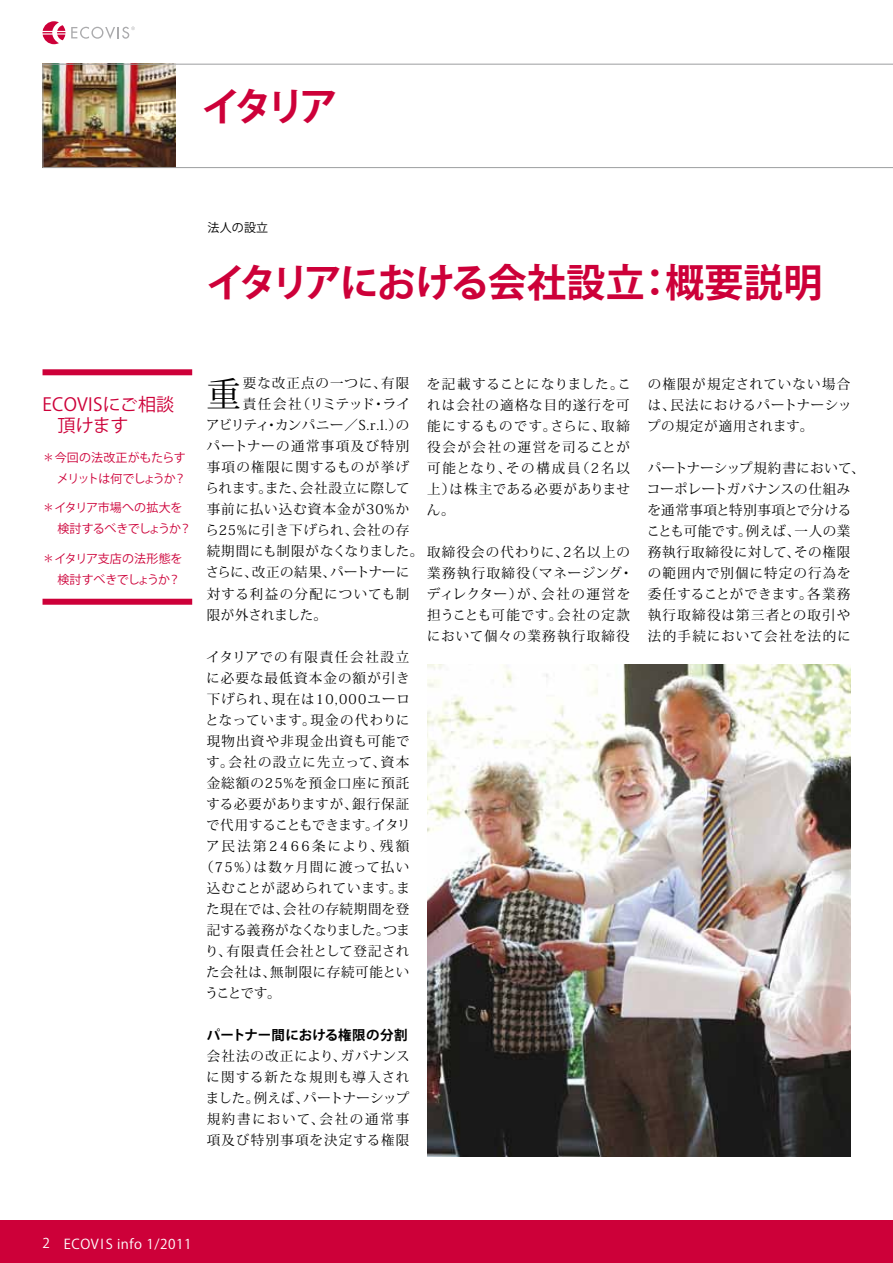
<style>
.page{position:relative;width:893px;height:1263px;background:#fff}
.page>*{position:absolute;margin:0;border:0;box-sizing:border-box;transform-origin:0 0}
.t1{font:700 39px "Koz Go Pro";letter-spacing:-.025em;color:#cd0039}
.t2{font:700 39px "Koz Go Pro";letter-spacing:-.05em;color:#cd0039}
.t3{font:34.5px "Koz Min Pro";color:#000}
.t4{font:18px/21px "Koz Go Pro";letter-spacing:.015em;color:#cd0039}
.t5{font:13.5px/21px "Koz Min Pro";letter-spacing:.06em;color:#000;text-align:justify}
.t6{font:13.5px/21px "Koz Min Pro";letter-spacing:.09em;color:#000}
.t7{font:13.5px "Koz Min Pro";letter-spacing:.095em;color:#000}
.t8{font:13.5px "Koz Min Pro";letter-spacing:.085em;color:#000}
.t9{font:13.5px "Koz Min Pro";letter-spacing:.04em;color:#000}
.t10{font:13.5px "Koz Min Pro";letter-spacing:.105em;color:#000}
.t11{font:13.5px "Koz Min Pro";letter-spacing:-.065em;color:#000}
.t12{font:13.5px "Koz Go Pro";letter-spacing:.04em;color:#fff}
.t13{font:13.5px "Koz Min Pro";color:#000}
.t14{font:13.5px "Koz Min Pro";letter-spacing:.025em;color:#000}
.t15{font:13.5px "Koz Min Pro";letter-spacing:.035em;color:#000}
.t16{font:13.5px "Koz Min Pro";letter-spacing:-.03em;color:#000}
.t17{font:13.5px "Koz Min Pro";letter-spacing:-.045em;color:#000}
.t18{font:13.5px "Koz Min Pro";letter-spacing:.08em;color:#000}
.t19{font:13.5px "Koz Min Pro";letter-spacing:.18em;color:#000}
.t20{font:700 13.5px "Koz Go Pro";letter-spacing:.02em;color:#000}
.t21{font:13.5px "Koz Min Pro";letter-spacing:.125em;color:#000}
.t22{font:13.5px "Koz Min Pro";letter-spacing:.01em;color:#000}
.t23{font:13.5px "Koz Min Pro";letter-spacing:-.01em;color:#000}
.t24{font:12px/21px "Koz Go Pro";letter-spacing:-.025em;color:#cd0039}
.t25{font:12px/21px "Koz Go Pro";letter-spacing:-.045em;color:#cd0039;text-align:right}
.t26{font:12px "Koz Go Pro";letter-spacing:.01em;color:#000}
</style>
<div class="page">
<div style="left:0;top:1220px;width:893px;height:43px;background:#cd0039"></div>
<svg style="left:71px;top:27px;width:64px;height:12px"></svg>
<svg style="left:43px;top:21px;width:22px;height:23px"></svg>
<img style="left:427px;top:664px;width:423px;height:493px">
<div style="left:43px;top:369px;width:149px;height:6px;background:#cd0039"></div>
<div style="left:43px;top:599px;width:149px;height:6px;background:#cd0039"></div>
<svg style="left:43px;top:64px;width:850px;height:104px"></svg>
<h1 class="t2" style="left:201px;top:81px;width:138px">イタリア</h1>
<p class="t26" style="left:208px;top:220px;width:62px">法人の設立</p>
<h1 class="t1" style="left:206px;top:257px;width:618px">イタリアにおける会社設立：概要説明</h1>
<h3 class="t4" style="left:57px;top:395px;width:118px;text-indent:-15px">ECOVISにご相談頂けます</h3>
<p class="t25" style="left:43px;top:447px;width:145px">＊今回の法改正がもたらすメリットは何でしょうか？</p>
<p class="t24" style="left:57px;top:498px;width:135px;text-indent:-15px">＊イタリア市場への拡大を検討するべきでしょうか？</p>
<p class="t24" style="left:43px;top:548px;width:142px;text-align:right">＊イタリア支店の法形態を検討すべきでしょうか？</p>
<h2 class="t3" style="left:207px;top:370px;width:36px">重</h2>
<p class="t5" style="left:243px;top:372px;width:168px">要な改正点の一つに、有限</p>
<p class="t5" style="left:427px;top:373px;width:206px">を記載することになりました。これは会社の適格な目的遂行を可能にするものです。さらに、取締役会が会社の運営を司ることが可能となり、その構成員（2名以上）は株主である必要がありません。</p>
<p class="t22" style="left:243px;top:395px;width:169px">責任会社（リミテッド・ライ</p>
<p class="t11" style="left:206px;top:416px;width:205px">アビリティ・カンパニー／S.r.l.）の</p>
<p class="t10" style="left:207px;top:437px;width:204px">パートナーの通常事項及び特別</p>
<p class="t7" style="left:207px;top:458px;width:204px">事項の権限に関するものが挙げ</p>
<p class="t13" style="left:205px;top:479px;width:206px">られます。また、会社設立に際して</p>
<p class="t18" style="left:207px;top:500px;width:204px">事前に払い込む資本金が30%か</p>
<p class="t14" style="left:205px;top:521px;width:205px">ら25%に引き下げられ、会社の存</p>
<p class="t5" style="left:207px;top:540px;width:425px">続期間にも制限がなくなりました。取締役会の代わりに、2名以上の</p>
<p class="t15" style="left:206px;top:563px;width:205px">さらに、改正の結果、パートナーに</p>
<p class="t10" style="left:207px;top:584px;width:204px">対する利益の分配についても制</p>
<p class="t23" style="left:207px;top:605px;width:122px">限が外されました。</p>
<p class="t21" style="left:206px;top:647px;width:205px">イタリアでの有限責任会社設立</p>
<p class="t6" style="left:207px;top:667px;width:205px">に必要な最低資本金の額が引き</p>
<p class="t8" style="left:207px;top:689px;width:205px">下げられ、現在は10,000ユーロ</p>
<p class="t9" style="left:205px;top:710px;width:206px">となっています。現金の代わりに</p>
<p class="t7" style="left:207px;top:731px;width:204px">現物出資や非現金出資も可能で</p>
<p class="t7" style="left:207px;top:752px;width:204px">す。会社の設立に先立って、資本</p>
<p class="t8" style="left:207px;top:773px;width:204px">金総額の25%を預金口座に預託</p>
<p class="t5" style="left:207px;top:793px;width:204px">する必要がありますが、銀行保証</p>
<p class="t16" style="left:206px;top:815px;width:206px">で代用することもできます。イタリ</p>
<p class="t19" style="left:206px;top:836px;width:205px">ア民法第2466条により、残額</p>
<p class="t5" style="left:200px;top:856px;width:211px">（75%）は数ヶ月間に渡って払い</p>
<p class="t5" style="left:207px;top:877px;width:205px">込むことが認められています。ま</p>
<p class="t9" style="left:206px;top:899px;width:204px">た現在では、会社の存続期間を登</p>
<p class="t17" style="left:207px;top:920px;width:205px">記する義務がなくなりました。つま</p>
<p class="t5" style="left:205px;top:940px;width:205px">り、有限責任会社として登記され</p>
<p class="t5" style="left:206px;top:961px;width:204px">た会社は、無制限に存続可能とい</p>
<p class="t5" style="left:205px;top:982px;width:77px">うことです。</p>
<p class="t20" style="left:207px;top:1026px;width:202px">パートナー間における権限の分割</p>
<p class="t5" style="left:206px;top:1045px;width:205px">会社法の改正により、ガバナンスに関する新たな規則も導入されました。例えば、パートナーシップ規約書において、会社の通常事項及び特別事項を決定する権限</p>
<p class="t6" style="left:427px;top:562px;width:208px">業務執行取締役（マネージング・ディレクター）が、会社の運営を担うことも可能です。会社の定款において個々の業務執行取締役</p>
<p class="t5" style="left:647px;top:373px;width:206px">の権限が規定されていない場合は、民法におけるパートナーシップの規定が適用されます。</p>
<p class="t5" style="left:647px;top:457px;width:219px;text-align:left">パートナーシップ規約書において、コーポレートガバナンスの仕組みを通常事項と特別事項とで分けることも可能です。例えば、一人の業務執行取締役に対して、その権限の範囲内で別個に特定の行為を委任することができます。各業務執行取締役は第三者との取引や法的手続において会社を法的に</p>
<p class="t12" style="left:43px;top:1235px;width:38px">2 ECOVIS</p>
<p class="t12" style="left:117px;top:1235px;width:76px">INFO 1/2011</p>
</div>
